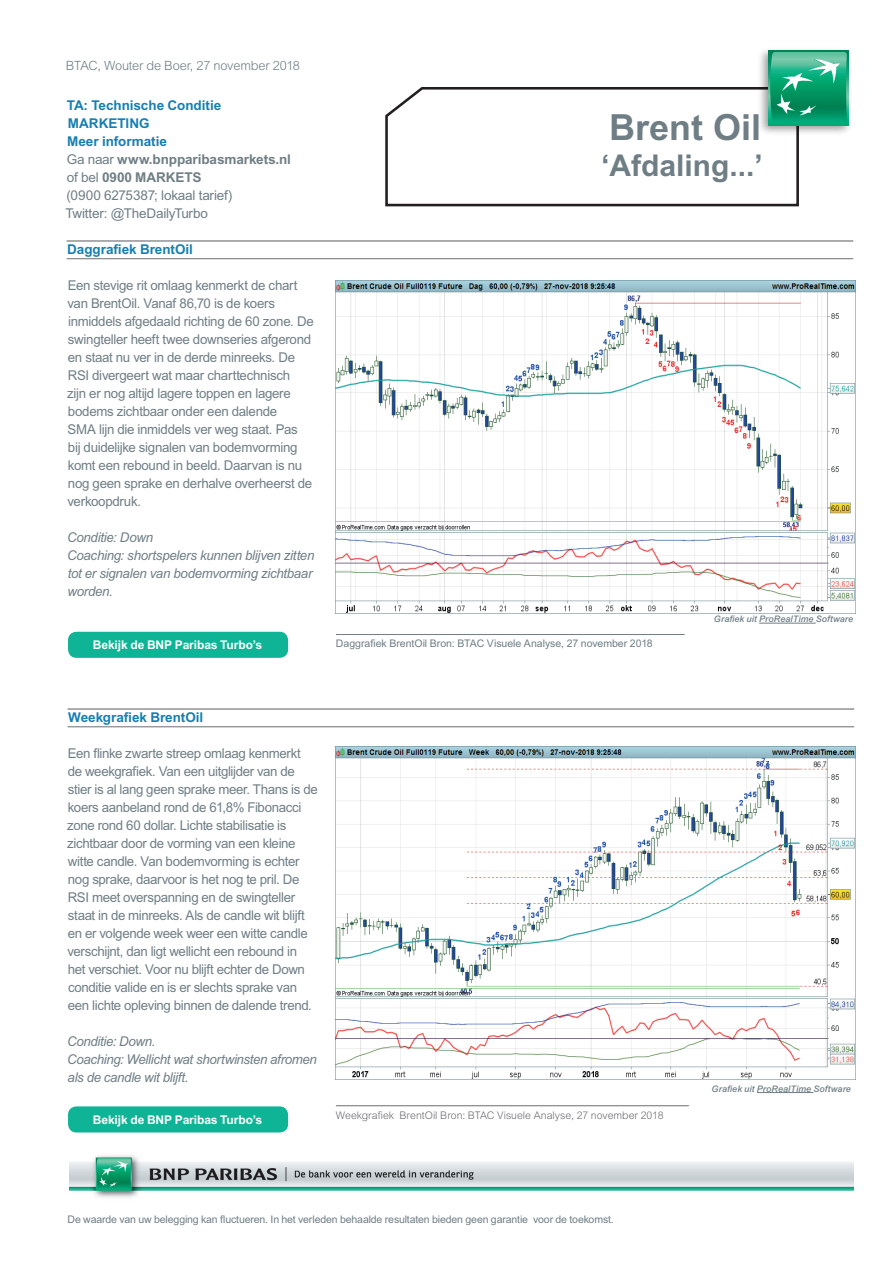
<style>
.page{position:relative;width:893px;height:1263px;background:#fff}
.page>*{position:absolute;margin:0;border:0;box-sizing:border-box;transform-origin:0 0}
.t1{font:700 36px "Arial MT Std";color:#6f7e85}
.t2{font:700 30px "Arial MT Std";color:#6f7e85}
.t3{font:13.5px/18px "Arial MT Std";letter-spacing:-.025em;color:#6f7e85}
.t4{font:italic 13.5px/18px "Arial MT Std";letter-spacing:-.02em;color:#6f7e85}
.t5{font:700 13.5px/18px "Arial MT Std";letter-spacing:-.005em;color:#167fb1}
.t6{font:300 12.75px "Arial MT Std";letter-spacing:-.01em;color:#6f7e85}
.t7{font:700 12px "Arial MT Std";letter-spacing:-.01em;color:#fff}
.t8{font:10.5px "Arial MT Std";letter-spacing:-.01em;color:#6f7e85}
.t9{font:300 10.5px "Arial MT Std";color:#6c6d70}
.t10{font:italic 500 9px "Arial MT Std";letter-spacing:.01em;color:#6f7e85}
.s1{font-weight:700;color:#167fb1}
.s2{font-weight:700}
</style>
<div class="page">
<hr style="left:67px;top:240px;width:786px;height:2px;background:#6c6d70">
<hr style="left:67px;top:258px;width:786px;height:1px;background:#6c6d70">
<hr style="left:68px;top:708px;width:786px;height:2px;background:#6c6d70">
<hr style="left:68px;top:726px;width:786px;height:1px;background:#6c6d70">
<img style="left:336px;top:280px;width:519px;height:334px">
<img style="left:336px;top:746px;width:519px;height:333px">
<hr style="left:336px;top:634px;width:349px;height:1px;background:#6f7e85">
<hr style="left:336px;top:1105px;width:353px;height:1px;background:#6c6d70">
<div style="left:68px;top:632px;width:220px;height:26px;background:#0eb495;border-radius:9px"></div>
<div style="left:68px;top:1106px;width:220px;height:26px;background:#0eb495;border-radius:9px"></div>
<img style="left:70px;top:1155px;width:783px;height:43px">
<svg style="left:385px;top:87px;width:414px;height:120px"></svg>
<img style="left:754px;top:50px;width:96px;height:89px">
<div style="left:769px;top:51px;width:79px;height:74px;background:#00ab79"></div>
<svg style="left:770px;top:52px;width:77px;height:67px"></svg>
<hr style="left:757px;top:1092px;width:56px;height:1px;background:#6f7e85">
<hr style="left:759px;top:623px;width:57px;height:1px;background:#6f7e85">
<p class="t6" style="left:66px;top:58px;width:236px">BTAC, Wouter de Boer, 27 november 2018</p>
<p class="t5" style="left:67px;top:96px;width:156px">TA: Technische Conditie<br>MARKETING</p>
<p class="t3" style="left:65px;top:132px;width:227px"><span class="s1">Meer informatie<br></span>Ga naar <span class="s2">www.bnpparibasmarkets.nl </span>of bel <span class="s2">0900 MARKETS<br></span>(0900 6275387; lokaal tarief)<br>Twitter: @TheDailyTurbo</p>
<p class="t5" style="left:67px;top:240px;width:127px">Daggrafiek BrentOil</p>
<p class="t3" style="left:67px;top:276px;width:248px">Een stevige rit omlaag kenmerkt de chart van BrentOil. Vanaf 86,70 is de koers inmiddels afgedaald richting de 60 zone. De swingteller heeft twee downseries afgerond en staat nu ver in de derde minreeks. De RSI divergeert wat maar charttechnisch<br>zijn er nog altijd lagere toppen en lagere bodems zichtbaar onder een dalende<br>SMA lijn die inmiddels ver weg staat. Pas<br>bij duidelijke signalen van bodemvorming komt een rebound in beeld. Daarvan is nu nog geen sprake en derhalve overheerst de verkoopdruk.</p>
<p class="t4" style="left:67px;top:528px;width:249px">Conditie: Down<br>Coaching: shortspelers kunnen blijven zitten tot er signalen van bodemvorming zichtbaar worden.</p>
<p class="t7" style="left:93px;top:638px;width:171px">Bekijk de BNP Paribas Turbo’s</p>
<h1 class="t1" style="left:609px;top:106px;width:154px">Brent Oil</h1>
<h2 class="t2" style="left:601px;top:147px;width:163px">‘Afdaling...’</h2>
<p class="t8" style="left:336px;top:638px;width:318px">Daggrafiek BrentOil Bron: BTAC Visuele Analyse, 27 november 2018</p>
<p class="t10" style="left:714px;top:614px;width:141px">Grafiek uit ProRealTime Software</p>
<p class="t5" style="left:68px;top:708px;width:137px">Weekgrafiek BrentOil</p>
<p class="t3" style="left:67px;top:744px;width:252px">Een flinke zwarte streep omlaag kenmerkt de weekgrafiek. Van een uitglijder van de stier is al lang geen sprake meer. Thans is de koers aanbeland rond de 61,8% Fibonacci zone rond 60 dollar. Lichte stabilisatie is zichtbaar door de vorming van een kleine witte candle. Van bodemvorming is echter nog sprake, daarvoor is het nog te pril. De RSI meet overspanning en de swingteller staat in de minreeks. Als de candle wit blijft en er volgende week weer een witte candle verschijnt, dan ligt wellicht een rebound in het verschiet. Voor nu blijft echter de Down conditie valide en is er slechts sprake van een lichte opleving binnen de dalende trend.</p>
<p class="t4" style="left:67px;top:1032px;width:251px">Conditie: Down.<br>Coaching: Wellicht wat shortwinsten afromen als de candle wit blijft.</p>
<p class="t7" style="left:93px;top:1113px;width:171px">Bekijk de BNP Paribas Turbo’s</p>
<p class="t9" style="left:336px;top:1109px;width:329px">Weekgrafiek BrentOil Bron: BTAC Visuele Analyse, 27 november 2018</p>
<p class="t10" style="left:712px;top:1083px;width:141px">Grafiek uit ProRealTime Software</p>
<p class="t8" style="left:68px;top:1213px;width:548px">De waarde van uw belegging kan fluctueren. In het verleden behaalde resultaten bieden geen garantie voor de toekomst.</p>
</div>
